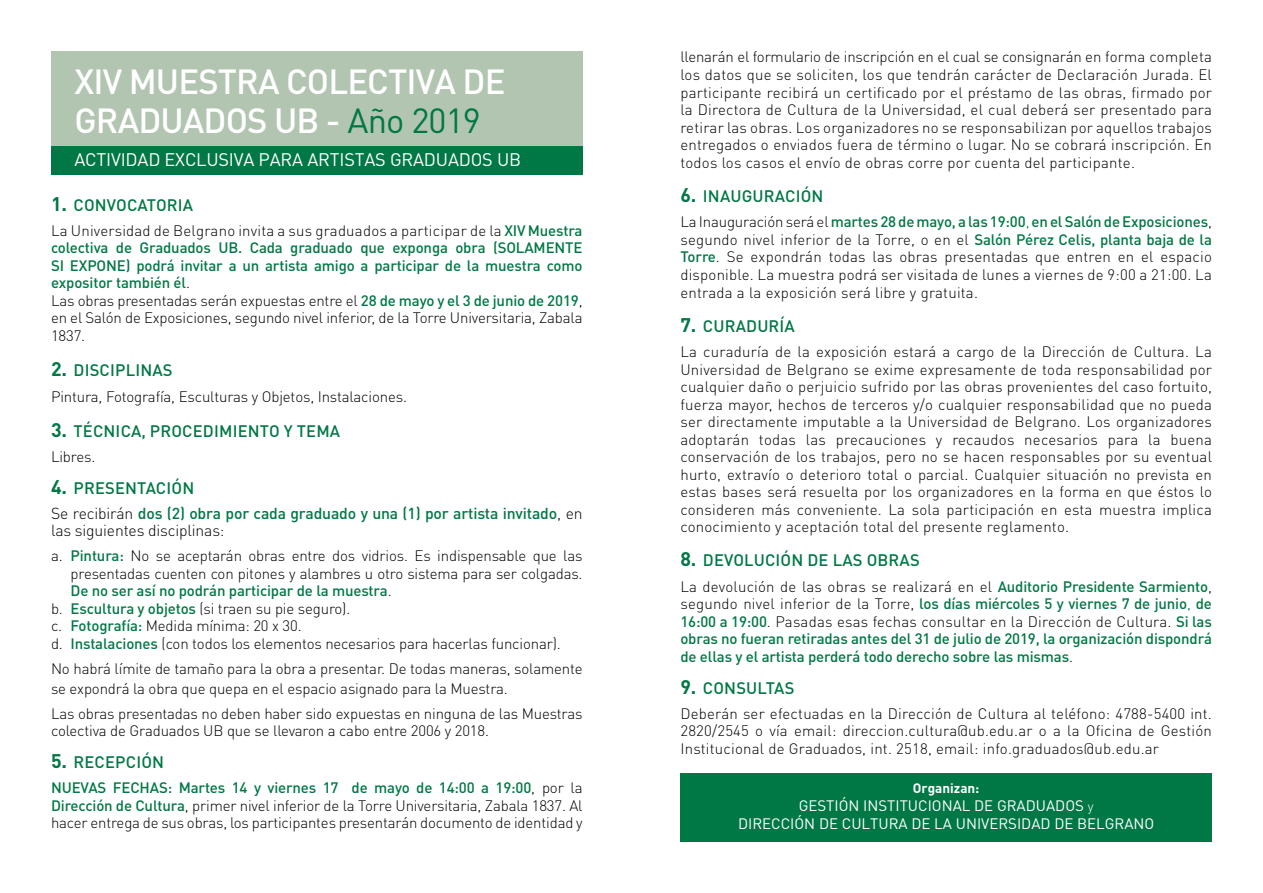
<style>
.page{position:relative;width:1263px;height:893px;background:#fff}
.page>*{position:absolute;margin:0;border:0;box-sizing:border-box;transform-origin:0 0}
.t1{font:500 34.5px "DIN Pro";letter-spacing:-.025em;color:#fff}
.t2{font:34.5px "DIN Pro";letter-spacing:-.025em;color:#007845}
.t3{font:18px "DIN Pro";letter-spacing:-.01em;color:#fff}
.t4{font:500 16.5px "DIN Pro";letter-spacing:.01em;color:#007845}
.t5{font:500 15.75px/17.5px "DIN Pro";letter-spacing:-.01em;color:#007845}
.t6{font:300 15px/17.5px "DIN Pro";letter-spacing:-.01em;color:#000;text-align:justify}
.t7{font:500 15px/17.5px "DIN Pro";letter-spacing:-.01em;color:#007845;text-align:justify}
.t8{font:15px/18px "DIN Pro";color:#fff}
.t9{font:700 13.5px "DIN Pro";color:#fff}
.s1{font-weight:500;color:#fff}
.s2{font-weight:700;font-size:19.5px}
.s3{font-weight:500;color:#007845}
.s4{font-weight:300;color:#000}
.s5{color:#007845}
.s6{font-weight:300}
.s7{font-weight:300;font-size:13.5px}
</style>
<div class="page">
<div style="left:51px;top:51px;width:532px;height:121px;background:#b2c5b1"></div>
<div style="left:51px;top:146px;width:532px;height:29px;background:#007845"></div>
<div style="left:680px;top:773px;width:532px;height:69px;background:#007845"></div>
<h1 class="t1" style="left:74px;top:58px;width:103px">XIV MUESTR</h1>
<h1 class="t1" style="left:258px;top:58px;width:225px">A COLECTIVA DE</h1>
<h1 class="t1" style="left:74px;top:97px;width:150px">GRADUADOS</h1>
<h1 class="t2" style="left:274px;top:97px;width:208px"><span class="s1">UB -</span> AÑO 2019</h1>
<p class="t3" style="left:74px;top:147px;width:121px">ACTIVI DAD EXCLUSI</p>
<p class="t3" style="left:234px;top:147px;width:95px">VA PARA ARTIST</p>
<p class="t3" style="left:364px;top:147px;width:145px">AS GRADUADOS UB</p>
<p class="t4" style="left:51px;top:193px;width:142px"><span class="s2">1.</span> Convocatoria</p>
<p class="t6" style="left:51px;top:221px;width:533px;text-align:left">La Universidad de Belgrano invita a sus graduados a participar de la <span class="s3">XIV Muestra colectiva de Graduados U B. Cada graduado que exponga obra (SOLAMENTE<br>SI EXPONE) podrá invitar a un artista amigo a participar de la muestra como expositor también él</span>.<br>Las obras presentadas serán expuestas entre el <span class="s3">28 de mayo y el 3 de junio de 2019</span>, en el Salón de Exposiciones, segundo nivel inferior, de la Torre Universitaria, Zabala 1837.</p>
<p class="t4" style="left:51px;top:358px;width:123px"><span class="s2">2.</span> Disciplinas</p>
<p class="t6" style="left:51px;top:387px;width:357px">Pintura, Fotografía, Esculturas y Objetos, Instalaciones.</p>
<p class="t4" style="left:51px;top:419px;width:278px"><span class="s2">3.</span> Técn ica, Procedim iento y Tema</p>
<p class="t6" style="left:51px;top:447px;width:46px">Libres.</p>
<p class="t4" style="left:51px;top:476px;width:132px"><span class="s2">4.</span> Presentación</p>
<p class="t5" style="left:51px;top:503px;width:533px"><span class="s4">Se recibirán</span> dos (2) obra por cada graduado y una (1) por artista invitado<span class="s4">, en las siguientes disciplinas:</span></p>
<p class="t6" style="left:51px;top:546px;width:533px">a. <span class="s3">Pintura:</span> No se aceptarán obras entre dos vidrios. Es indispensable que las</p>
<p class="t6" style="left:71px;top:564px;width:513px">presentadas cuenten con pitones y alambres u otro sistema para ser colgadas.</p>
<p class="t7" style="left:71px;top:581px;width:323px">De no ser así no podrán participar de la muestra<span class="s4">.</span></p>
<p class="t6" style="left:51px;top:599px;width:301px">b. <span class="s3">Escultura y objetos</span> (si traen su pie seguro).</p>
<p class="t6" style="left:51px;top:617px;width:252px">c. <span class="s3">Fotografía:</span> Medida mínima: 20 x 30.</p>
<p class="t6" style="left:51px;top:634px;width:511px">d. <span class="s3">I nstalaciones</span> (con todos los elementos necesarios para hacerlas funcionar).</p>
<p class="t6" style="left:51px;top:658px;width:533px;line-height:19.5px">No habrá límite de tamaño para la obra a presentar. De todas maneras, solamente se expondrá la obra que quepa en el espacio asignado para la Muestra.</p>
<p class="t6" style="left:51px;top:704px;width:533px">Las obras presentadas no deben haber sido expuestas en ninguna de las Muestras colectiva de Graduados UB que se llevaron a cabo entre 2006 y 2018.</p>
<p class="t4" style="left:51px;top:751px;width:102px"><span class="s2">5.</span> Recepción</p>
<p class="t6" style="left:51px;top:778px;width:533px"><span class="s3">NUEVAS FECHAS: Martes 14 y viernes 17 de mayo de 14:00 a 19:00</span>, por la <span class="s3">Dirección de Cultura</span>, primer nivel inferior de la Torre Universitaria, Zabala 1837. Al hacer entrega de sus obras, los participantes presentarán documento de identidad y</p>
<p class="t6" style="left:680px;top:48px;width:533px">llenarán el formulario de inscripción en el cual se consignarán en forma completa los datos que se soliciten, los que tendrán carácter de Declaración Jurada. El participante recibirá un certificado por el préstamo de las obras, firmado por la Directora de Cultura de la Universidad, el cual deberá ser presentado para retirar las obras. Los organizadores no se responsabilizan por aquellos trabajos entregados o enviados fuera de término o lugar. No se cobrará inscripción. En todos los casos el envío de obras corre por cuenta del participante.</p>
<p class="t4" style="left:680px;top:185px;width:132px"><span class="s2">6.</span> Inauguración</p>
<p class="t6" style="left:680px;top:212px;width:533px">La Inauguración será el<span class="s3">martes 28 de mayo, a las 19:00</span><span class="s5">,</span> <span class="s3">en el Salón de Exposiciones</span>, segundo nivel inferior de la Torre, o en el <span class="s3">Salón Pérez Celis, planta baja de la Torre</span>. Se expondrán todas las obras presentadas que entren en el espacio disponible. La muestra podrá ser visitada de lunes a viernes de 9:00 a 21:00. La entrada a la exposición será libre y gratuita.</p>
<p class="t4" style="left:680px;top:315px;width:114px"><span class="s2">7.</span> Curaduría</p>
<p class="t6" style="left:680px;top:342px;width:533px">La curaduría de la exposición estará a cargo de la Dirección de Cultura. La Universidad de Belgrano se exime expresamente de toda responsabilidad por cualquier daño o perjuicio sufrido por las obras provenientes del caso fortuito, fuerza mayor, hechos de terceros y/o cualquier responsabilidad que no pueda ser directamente imputable a la Universidad de Belgrano. Los organizadores adoptarán todas las precauciones y recaudos necesarios para la buena conservación de los trabajos, pero no se hacen responsables por su eventual hurto, extravío o deterioro total o parcial. Cualquier situación no prevista en estas bases será resuelta por los organizadores en la forma en que éstos lo consideren más conveniente. La sola participación en esta muestra implica conocimiento y aceptación total del presente reglamento.</p>
<p class="t4" style="left:680px;top:549px;width:241px"><span class="s2">8.</span> Devolución de las obras</p>
<p class="t7" style="left:680px;top:577px;width:533px"><span class="s4">La devolución de las obras se realizará en el</span> Auditorio Presidente Sarmiento<span class="s4">, segundo nivel inferior de la Torre,</span> los días miércoles 5 y viernes 7 de junio<span class="s6">,</span> de 16:00 a 19:00<span class="s4">. Pasadas esas fechas consultar en la Dirección de Cultura.</span> Si las obras no fueran retiradas antes del 31 de julio de 2019, la organización dispondrá de ellas y el artista perderá todo derecho sobre las mismas<span class="s4">.</span></p>
<p class="t4" style="left:680px;top:676px;width:116px"><span class="s2">9.</span> Consultas</p>
<p class="t6" style="left:680px;top:704px;width:533px">Deberán ser efectuadas en la Dirección de Cultura al teléfono: 4788-5400 int.<br>2820/2545 o vía email: direccion.cultura@ub.edu.ar o a la Oficina de Gestión Institucional de Graduados, int. 2518, email: info.graduados@ub.edu.ar</p>
<p class="t9" style="left:913px;top:779px;width:68px">Organizan:</p>
<p class="t8" style="left:738px;top:796px;width:357px;text-indent:61px">GESTIÓN I NSTITUCIONAL DE GRADUADOS <span class="s7">y<br></span>DIRECCIÓN DE CULTURA DE LA UNIVERSIDAD</p>
<p class="t8" style="left:1054px;top:814px;width:101px">DE BELGRANO</p>
</div>
